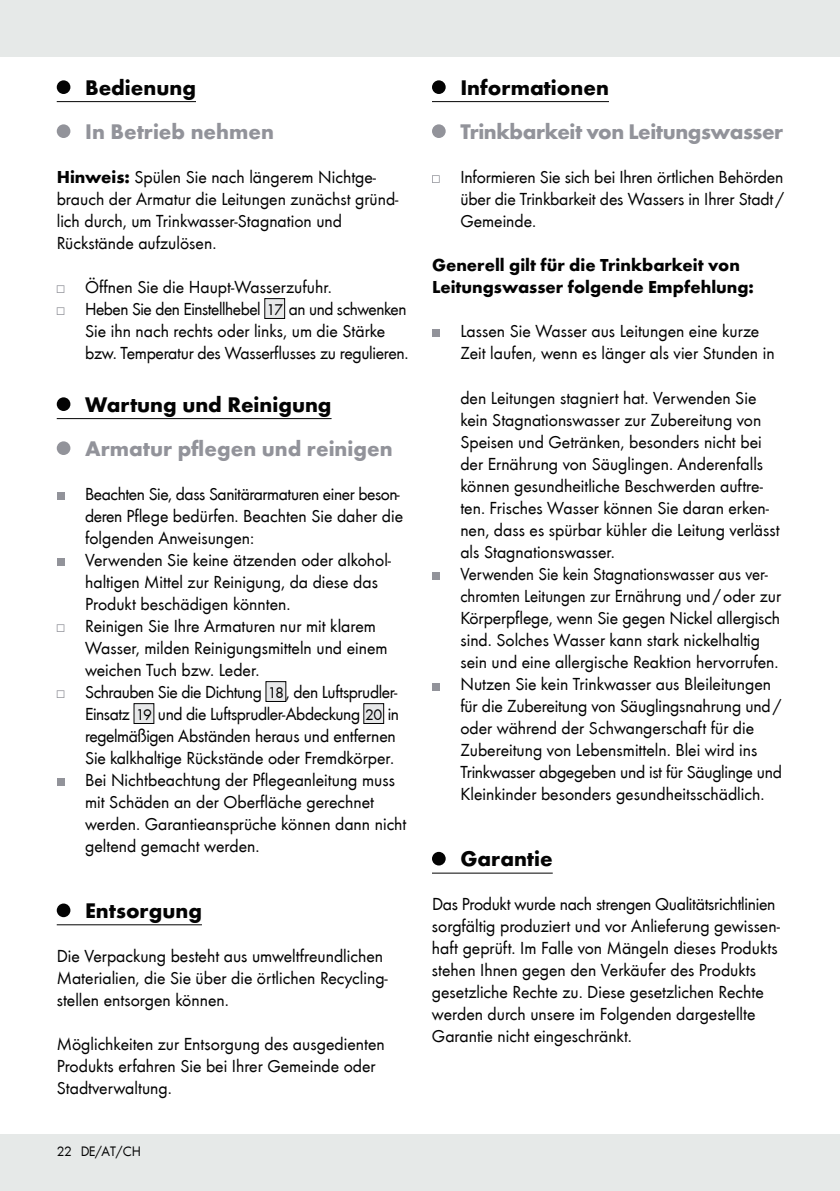
<style>
.page{position:relative;width:840px;height:1191px;background:#fff}
.page>*{position:absolute;margin:0;border:0;box-sizing:border-box;transform-origin:0 0}
.t1{font:700 22px "Futura";color:#030303}
.t2{font:700 22px "Futura";color:#92939a}
.t3{font:700 22px "Futura";letter-spacing:-.02em;color:#92939a}
.t4{font:18px/22px "Futura";color:#030303}
.t5{font:18px/22px "Futura";letter-spacing:-.02em;color:#030303}
.t6{font:700 18px/22px "Futura";color:#030303}
.t7{font:14.2px "Futura";letter-spacing:-.015em;color:#030303}
.s1{font-weight:700}
.s2{font-size:16px}
</style>
<div class="page">
<div style="left:0;top:1134px;width:839px;height:57px;background:#e6e9e8"></div>
<hr style="left:57px;top:418px;width:274px;height:1px;background:#030303">
<hr style="left:57px;top:924px;width:145px;height:1px;background:#030303">
<hr style="left:432px;top:101px;width:176px;height:1px;background:#030303">
<div style="left:57px;top:397px;width:13px;height:14px;background:#030303;border-radius:50%"></div>
<div style="left:57px;top:441px;width:13px;height:14px;background:#92939a;border-radius:50%"></div>
<div style="left:57px;top:492px;width:7px;height:8px;background:#92939a"></div>
<div style="left:57px;top:558px;width:7px;height:8px;background:#92939a"></div>
<svg style="left:57px;top:624px;width:7px;height:8px"></svg>
<svg style="left:57px;top:690px;width:7px;height:8px"></svg>
<div style="left:266px;top:681px;width:20px;height:20px;background:#e7e8e9"></div>
<div style="left:265px;top:681px;width:21px;height:21px;border:1px solid #030303"></div>
<div style="left:134px;top:703px;width:20px;height:20px;background:#e7e8e9"></div>
<div style="left:133px;top:703px;width:21px;height:21px;border:1px solid #030303"></div>
<div style="left:363px;top:703px;width:20px;height:20px;background:#e7e8e9"></div>
<div style="left:363px;top:703px;width:21px;height:21px;border:1px solid #030303"></div>
<div style="left:57px;top:778px;width:7px;height:8px;background:#92939a"></div>
<div style="left:57px;top:903px;width:13px;height:14px;background:#030303;border-radius:50%"></div>
<div style="left:432px;top:80px;width:13px;height:14px;background:#030303;border-radius:50%"></div>
<div style="left:432px;top:124px;width:13px;height:14px;background:#92939a;border-radius:50%"></div>
<svg style="left:432px;top:175px;width:7px;height:8px"></svg>
<div style="left:432px;top:329px;width:7px;height:8px;background:#92939a"></div>
<hr style="left:432px;top:872px;width:120px;height:1px;background:#030303">
<div style="left:432px;top:572px;width:7px;height:8px;background:#92939a"></div>
<div style="left:432px;top:682px;width:7px;height:8px;background:#92939a"></div>
<div style="left:432px;top:852px;width:13px;height:13px;background:#030303;border-radius:50%"></div>
<div style="left:0;top:0;width:839px;height:57px;background:#e6e9e8"></div>
<hr style="left:57px;top:101px;width:139px;height:1px;background:#030303">
<div style="left:57px;top:80px;width:13px;height:14px;background:#030303;border-radius:50%"></div>
<div style="left:57px;top:124px;width:13px;height:14px;background:#92939a;border-radius:50%"></div>
<svg style="left:57px;top:285px;width:7px;height:8px"></svg>
<svg style="left:57px;top:307px;width:7px;height:8px"></svg>
<div style="left:264px;top:299px;width:20px;height:19px;background:#e7e8e9"></div>
<div style="left:264px;top:298px;width:21px;height:21px;border:1px solid #030303"></div>
<p class="t1" style="left:85px;top:71px;width:112px">Bedienung</p>
<p class="t2" style="left:85px;top:115px;width:190px">In Betrieb nehmen</p>
<p class="t4" style="left:57px;top:166px;width:343px"><span class="s1">Hinweis:</span> Spülen Sie nach längerem Nichtge&shy;brauch der Armatur die Leitungen zunächst gründ&shy;lich durch, um Trinkwasser-Stagnation und Rückstände aufzulösen.</p>
<p class="t5" style="left:85px;top:276px;width:325px">Öffnen Sie die Haupt-Wasserzufuhr.<br>Heben Sie den Einstellhebel <span class="s2">17</span> an und schwenken Sie ihn nach rechts oder links, um die Stärke bzw. Temperatur des Wasserflusses zu regulieren.</p>
<p class="t1" style="left:85px;top:388px;width:248px">Wartung und Reinigung</p>
<p class="t2" style="left:85px;top:432px;width:309px">Armatur pflegen und reinigen</p>
<p class="t4" style="left:85px;top:483px;width:323px">Beachten Sie, dass Sanitärarmaturen einer beson&shy;deren Pflege bedürfen. Beachten Sie daher die folgenden Anweisungen:<br>Verwenden Sie keine ätzenden oder alkohol&shy;haltigen Mittel zur Reinigung, da diese das Produkt beschädigen könnten.<br>Reinigen Sie Ihre Armaturen nur mit klarem Wasser, milden Reinigungsmitteln und einem weichen Tuch bzw. Leder.<br>Schrauben Sie die Dichtung <span class="s2">18</span>, den Luftsprudler-Einsatz <span class="s2">19</span> und die Luftsprudler-Abdeckung <span class="s2">20</span> in regelmäßigen Abständen heraus und entfernen Sie kalkhaltige Rückstände oder Fremdkörper.<br>Bei Nichtbeachtung der Pflegeanleitung muss mit Schäden an der Oberfläche gerechnet werden. Garantieansprüche können dann nicht geltend gemacht werden.</p>
<p class="t1" style="left:85px;top:894px;width:118px">Entsorgung</p>
<p class="t4" style="left:57px;top:945px;width:332px">Die Verpackung besteht aus umweltfreundlichen<br>Materialien, die Sie über die örtlichen Recycling&shy;stellen entsorgen können.</p>
<p class="t4" style="left:57px;top:1033px;width:329px">Möglichkeiten zur Entsorgung des ausgedienten<br>Produkts erfahren Sie bei Ihrer Gemeinde oder<br>Stadtverwaltung.</p>
<p class="t7" style="left:57px;top:1143px;width:86px">22 DE/AT/CH</p>
<p class="t1" style="left:460px;top:71px;width:150px">Informationen</p>
<p class="t3" style="left:460px;top:115px;width:324px">Trinkbarkeit von Leitungswasser</p>
<p class="t4" style="left:460px;top:166px;width:325px;text-align:justify">Informieren Sie sich bei Ihren örtlichen Behörden über die Trinkbarkeit des Wassers in Ihrer Stadt/ Gemeinde.</p>
<p class="t6" style="left:432px;top:252px;width:323px">Generell gilt für die Trinkbarkeit von<br>Leitungswasser folgende Empfehlung:</p>
<p class="t4" style="left:460px;top:320px;width:315px">Lassen Sie Wasser aus Leitungen eine kurze<br>Zeit laufen, wenn es länger als vier Stunden in</p>
<p class="t4" style="left:460px;top:387px;width:323px">den Leitungen stagniert hat. Verwenden Sie kein Stagnationswasser zur Zubereitung von Speisen und Getränken, besonders nicht bei der Ernährung von Säuglingen. Anderenfalls können gesundheitliche Beschwerden auftre&shy;ten. Frisches Wasser können Sie daran erken&shy;nen, dass es spürbar kühler die Leitung verlässt als Stagnationswasser.<br>Verwenden Sie kein Stagnationswasser aus ver&shy;chromten Leitungen zur Ernährung und/ oder zur Körperpflege, wenn Sie gegen Nickel allergisch sind. Solches Wasser kann stark nickelhaltig sein und eine allergische Reaktion hervorrufen.<br>Nutzen Sie kein Trinkwasser aus Bleileitungen für die Zubereitung von Säuglingsnahrung und/ oder während der Schwangerschaft für die Zubereitung von Lebensmitteln. Blei wird ins Trinkwasser abgegeben und ist für Säuglinge und Kleinkinder besonders gesundheitsschädlich.</p>
<p class="t1" style="left:460px;top:843px;width:94px">Garantie</p>
<p class="t4" style="left:431px;top:893px;width:349px">Das Produkt wurde nach strengen Qualitätsrichtlinien sorgfältig produziert und vor Anlieferung gewissen&shy;haft geprüft. Im Falle von Mängeln dieses Produkts stehen Ihnen gegen den Verkäufer des Produkts gesetzliche Rechte zu. Diese gesetzlichen Rechte werden durch unsere im Folgenden dargestellte Garantie nicht eingeschränkt.</p>
</div>
